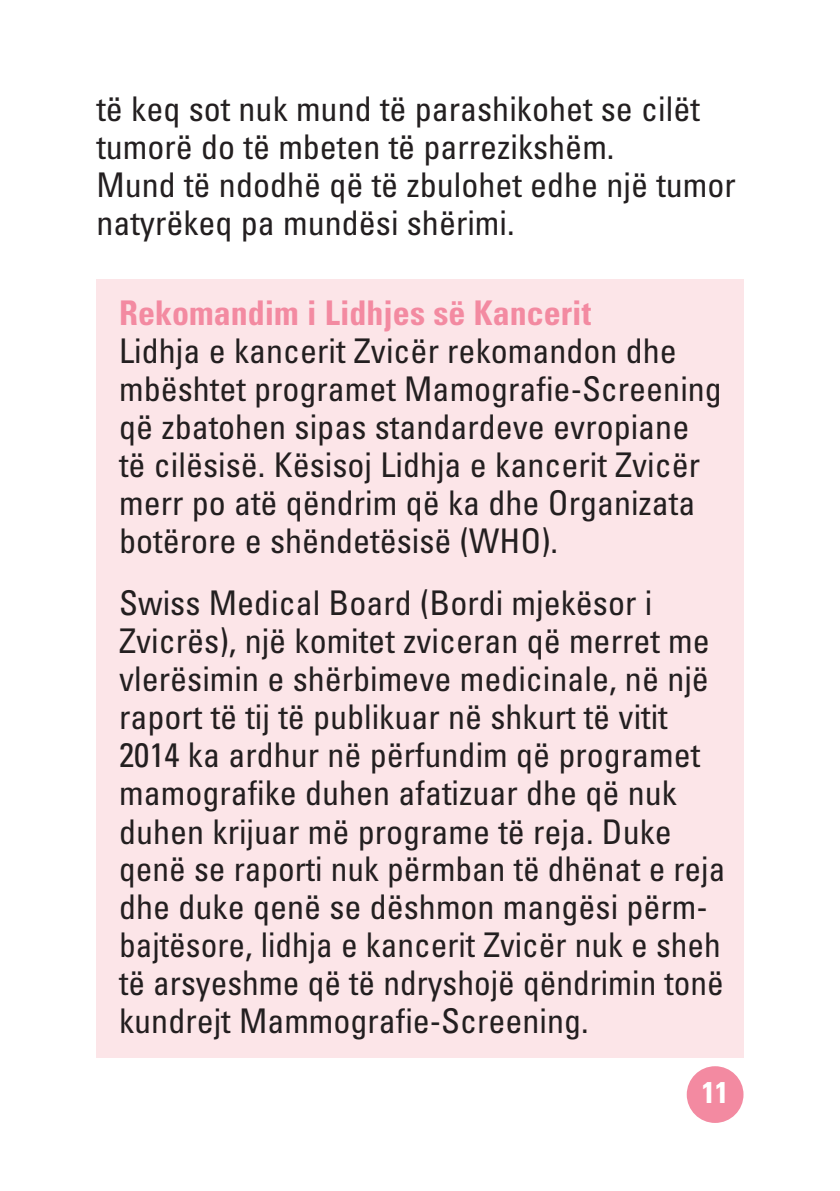
<style>
.page{position:relative;width:840px;height:1191px;background:#fff}
.page>*{position:absolute;margin:0;border:0;box-sizing:border-box;transform-origin:0 0}
.t1{font:condensed 34px/38px "Univers LT Std";color:#231f20}
.t2{font:700 condensed 34px "Univers LT Std";color:#f38aa1}
.t3{font:700 condensed 30px "Univers LT Pro";color:#fff}
</style>
<div class="page">
<div style="left:686px;top:1066px;width:57px;height:57px;background:#f38aa1;border-radius:50%"></div>
<div style="left:96px;top:279px;width:647px;height:778px;background:#fce5e8"></div>
<p class="t1" style="left:96px;top:89px;width:640px">të keq sot nuk mund të parashikohet se cilët tumorë do të mbeten të parrezikshëm.<br>Mund të ndodhë që të zbulohet edhe një tumor natyrëkeq pa mundësi shërimi.</p>
<p class="t2" style="left:119px;top:292px;width:473px">Rekomandim i Lidhjes së Kancerit</p>
<p class="t1" style="left:119px;top:331px;width:604px">Lidhja e kancerit Zvicër rekomandon dhe mbështet programet Mamografie-Screening që zbatohen sipas standardeve evropiane të cilësisë. Kësisoj Lidhja e kancerit Zvicër merr po atë qëndrim që ka dhe Organizata botërore e shëndetësisë (WHO).</p>
<p class="t1" style="left:119px;top:584px;width:607px">Swiss Medical Board (Bordi mjekësor i Zvicrës), një komitet zviceran që merret me vlerësimin e shërbimeve medicinale, në një raport të tij të publikuar në shkurt të vitit 2014 ka ardhur në përfundim që programet mamografike duhen afatizuar dhe që nuk duhen krijuar më programe të reja. Duke qenë se raporti nuk përmban të dhënat e reja dhe duke qenë se dëshmon mangësi përm&shy;bajtësore, lidhja e kancerit Zvicër nuk e sheh të arsyeshme që të ndryshojë qëndrimin tonë kundrejt Mammografie-Screening.</p>
<p class="t3" style="left:701px;top:1074px;width:28px">11</p>
</div>
